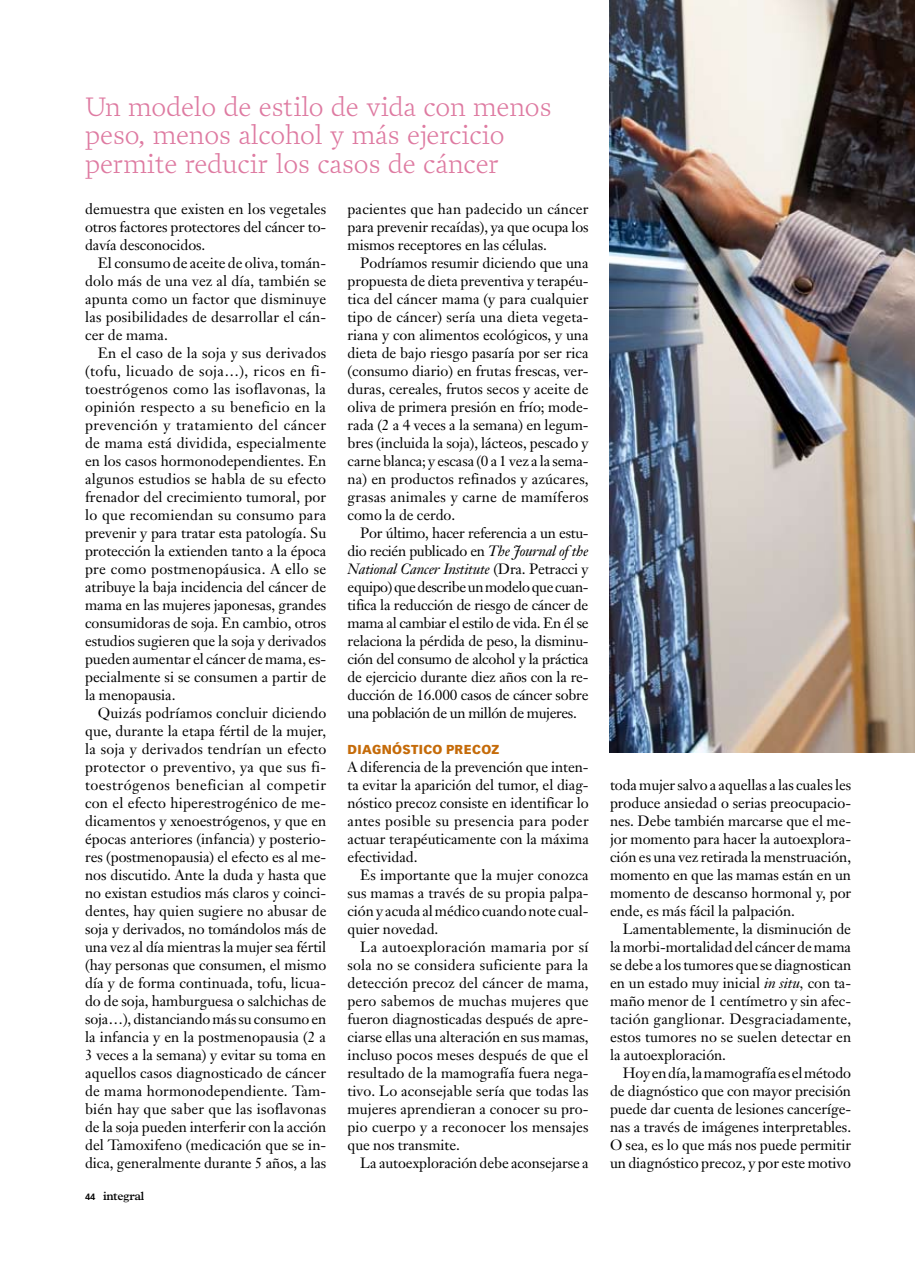
<style>
.page{position:relative;width:915px;height:1263px;background:#fff}
.page>*{position:absolute;margin:0;border:0;box-sizing:border-box;transform-origin:0 0}
.t1{font:27px/28.5px "Prensa";letter-spacing:-.01em;color:#de7aa1}
.t2{font:14.7px/18px "Janson Text";letter-spacing:-.005em;color:#000;text-align:justify}
.t3{font:900 12.75px "Vectora LH";letter-spacing:.025em;color:#c56b09}
.t4{font:600 12px "Plantin";letter-spacing:-.03em;color:#000}
.s1{font-family:"Vectora LH";font-weight:700;font-size:9px}
.s2{font-style:italic}
</style>
<div class="page">
<img style="left:609px;top:0;width:305px;height:753px">
<h1 class="t1" style="left:85px;top:92px;width:468px">Un modelo de estilo de vida con menos peso, menos alcohol y más ejercicio permite reducir los casos de cáncer</h1>
<p class="t2" style="left:85px;top:200px;width:242px">demuestra que existen en los vegetales otros factores protectores del cáncer to&shy;davía desconocidos.</p>
<p class="t2" style="left:85px;top:254px;width:243px;text-indent:13px">El consumo de aceite de oliva, tomán&shy;dolo más de una vez al día, también se apunta como un factor que disminuye las posibilidades de desarrollar el cán&shy;cer de mama.</p>
<p class="t2" style="left:85px;top:344px;width:243px;text-indent:13px">En el caso de la soja y sus derivados (tofu, licuado de soja…), ricos en fi&shy;toestrógenos como las isoflavonas, la opinión respecto a su beneficio en la prevención y tratamiento del cáncer de mama está dividida, especialmente en los casos hormonodependientes. En algunos estudios se habla de su efecto frenador del crecimiento tumoral, por lo que recomiendan su consumo para prevenir y para tratar esta patología. Su protección la extienden tanto a la época pre como postmenopáusica. A ello se atribuye la baja incidencia del cáncer de mama en las mujeres japonesas, grandes consumidoras de soja. En cambio, otros estudios sugieren que la soja y derivados pueden aumentar el cáncer de mama, es&shy;pecialmente si se consumen a partir de la menopausia.</p>
<p class="t2" style="left:85px;top:704px;width:243px;text-indent:13px">Quizás podríamos concluir diciendo que, durante la etapa fértil de la mujer, la soja y derivados tendrían un efecto protector o preventivo, ya que sus fi&shy;toestrógenos benefician al competir con el efecto hiperestrogénico de me&shy;dicamentos y xenoestrógenos, y que en épocas anteriores (infancia) y posterio&shy;res (postmenopausia) el efecto es al me&shy;nos discutido. Ante la duda y hasta que no existan estudios más claros y coinci&shy;dentes, hay quien sugiere no abusar de soja y derivados, no tomándolos más de una vez al día mientras la mujer sea fértil (hay personas que consumen, el mismo día y de forma continuada, tofu, licua&shy;do de soja, hamburguesa o salchichas de soja…), distanciando más su consumo en la infancia y en la postmenopausia (2 a 3 veces a la semana) y evitar su toma en aquellos casos diagnosticado de cáncer de mama hormonodependiente. Tam&shy;bién hay que saber que las isoflavonas de la soja pueden interferir con la acción del Tamoxifeno (medicación que se in&shy;dica, generalmente durante 5 años, a las</p>
<p class="t4" style="left:85px;top:1188px;width:61px"><span class="s1">44</span> integral</p>
<p class="t2" style="left:347px;top:200px;width:242px">pacientes que han padecido un cáncer para prevenir recaídas), ya que ocupa los mismos receptores en las células.</p>
<p class="t2" style="left:347px;top:254px;width:242px;text-indent:13px">Podríamos resumir diciendo que una propuesta de dieta preventiva y terapéu&shy;tica del cáncer mama (y para cualquier tipo de cáncer) sería una dieta vegeta&shy;riana y con alimentos ecológicos, y una dieta de bajo riesgo pasaría por ser rica (consumo diario) en frutas frescas, ver&shy;duras, cereales, frutos secos y aceite de oliva de primera presión en frío; mode&shy;rada (2 a 4 veces a la semana) en legum&shy;bres (incluida la soja), lácteos, pescado y carne blanca; y escasa (0 a 1 vez a la sema&shy;na) en productos refinados y azúcares, grasas animales y carne de mamíferos como la de cerdo.</p>
<p class="t2" style="left:347px;top:524px;width:242px;text-indent:13px">Por último, hacer referencia a un estu&shy;dio recién publicado en <span class="s2">The Journal of the National Cancer Institute</span> (Dra. Petracci y equipo) que describe un modelo que cuan&shy;tifica la reducción de riesgo de cáncer de mama al cambiar el estilo de vida. En él se relaciona la pérdida de peso, la disminu&shy;ción del consumo de alcohol y la práctica de ejercicio durante diez años con la re&shy;ducción de 16.000 casos de cáncer sobre una población de un millón de mujeres.</p>
<p class="t3" style="left:347px;top:742px;width:153px">DIAGNÓSTICO PRECOZ</p>
<p class="t2" style="left:347px;top:758px;width:243px">A diferencia de la prevención que inten&shy;ta evitar la aparición del tumor, el diag&shy;nóstico precoz consiste en identificar lo antes posible su presencia para poder actuar terapéuticamente con la máxima efectividad.</p>
<p class="t2" style="left:347px;top:866px;width:242px;text-indent:13px">Es importante que la mujer conozca sus mamas a través de su propia palpa&shy;ción y acuda al médico cuando note cual&shy;quier novedad.</p>
<p class="t2" style="left:347px;top:938px;width:243px;text-indent:13px">La autoexploración mamaria por sí sola no se considera suficiente para la detección precoz del cáncer de mama, pero sabemos de muchas mujeres que fueron diagnosticadas después de apre&shy;ciarse ellas una alteración en sus mamas, incluso pocos meses después de que el resultado de la mamografía fuera nega&shy;tivo. Lo aconsejable sería que todas las mujeres aprendieran a conocer su pro&shy;pio cuerpo y a reconocer los mensajes que nos transmite.</p>
<p class="t2" style="left:360px;top:1154px;width:230px">La autoexploración debe aconsejarse a</p>
<p class="t2" style="left:610px;top:776px;width:243px">toda mujer salvo a aquellas a las cuales les produce ansiedad o serias preocupacio&shy;nes. Debe también marcarse que el me&shy;jor momento para hacer la autoexplora&shy;ción es una vez retirada la menstruación, momento en que las mamas están en un momento de descanso hormonal y, por ende, es más fácil la palpación.</p>
<p class="t2" style="left:610px;top:920px;width:243px;text-indent:13px">Lamentablemente, la disminución de la morbi-mortalidad del cáncer de mama se debe a los tumores que se diagnostican en un estado muy inicial <span class="s2">in situ,</span> con ta&shy;maño menor de 1 centímetro y sin afec&shy;tación ganglionar. Desgraciadamente, estos tumores no se suelen detectar en la autoexploración.</p>
<p class="t2" style="left:610px;top:1064px;width:242px;text-indent:13px">Hoy en día, la mamografía es el método de diagnóstico que con mayor precisión puede dar cuenta de lesiones canceríge&shy;nas a través de imágenes interpretables.<br>O sea, es lo que más nos puede permitir un diagnóstico precoz, y por este motivo</p>
</div>
